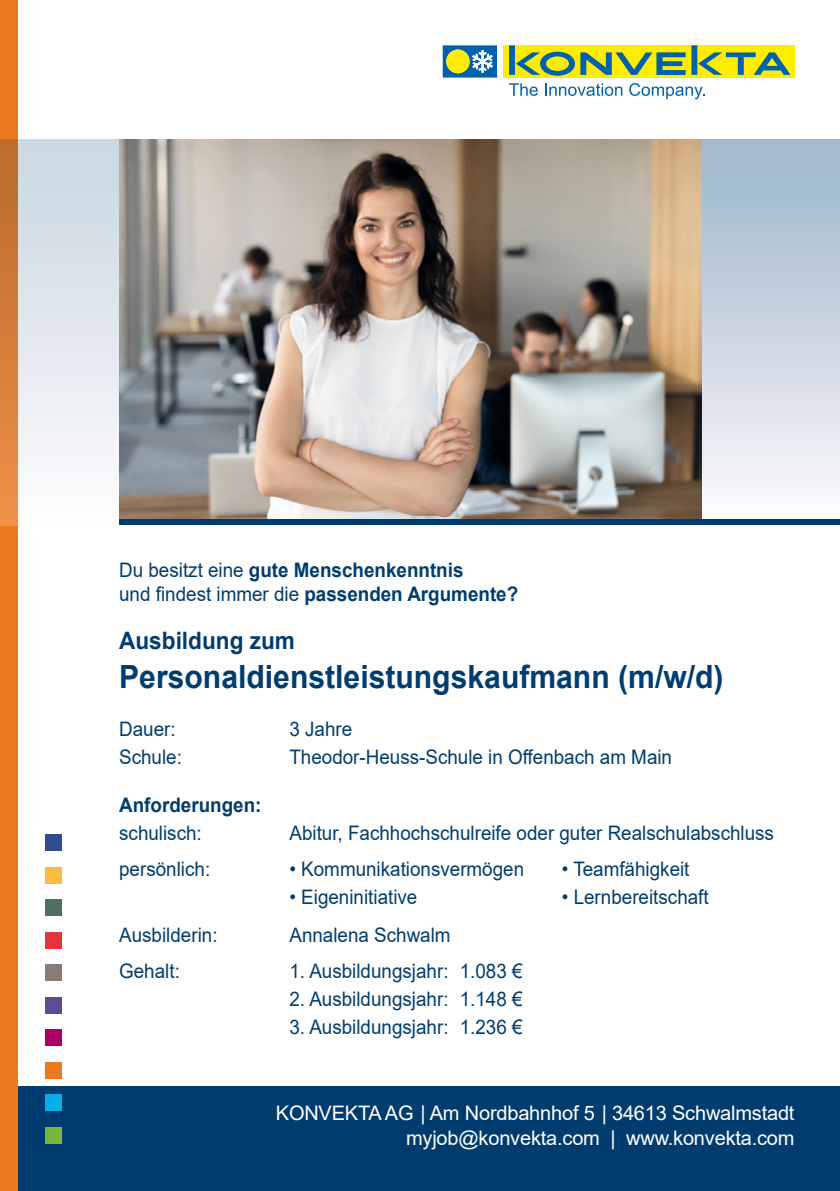
<style>
.page{position:relative;width:840px;height:1191px;background:#fff}
.page>*{position:absolute;margin:0;border:0;box-sizing:border-box;transform-origin:0 0}
.t1{font:700 32px "Arial";color:#003d6e;scale:.94 1}
.t2{font:700 24px "Arial";color:#003d6e;scale:.94 1}
.t3{font:20px "Arial";color:#003d6e;scale:.94 1}
.t4{font:700 20px/24px "Arial";color:#003d6e;scale:.94 1}
.t5{font:20px/24px "Arial";letter-spacing:-.01em;color:#fff;text-align:right}
.s1{font-weight:400}
</style>
<div class="page">
<div style="left:0;top:1086px;width:839px;height:105px;background:#003d6e"></div>
<div style="left:503px;top:45px;width:291px;height:33px;background:#ffed00"></div>
<svg style="left:509px;top:45px;width:281px;height:31px"></svg>
<svg style="left:509px;top:83px;width:28px;height:13px"></svg>
<svg style="left:545px;top:83px;width:77px;height:13px"></svg>
<svg style="left:629px;top:83px;width:75px;height:16px"></svg>
<svg style="left:442px;top:45px;width:55px;height:33px;background:#689e91"></svg>
<div style="left:45px;top:834px;width:17px;height:17px;background:#304b8e"></div>
<div style="left:45px;top:866px;width:17px;height:17px;background:#fabd43"></div>
<div style="left:45px;top:899px;width:17px;height:17px;background:#50705d"></div>
<div style="left:45px;top:931px;width:17px;height:17px;background:#e5343a"></div>
<div style="left:45px;top:964px;width:17px;height:17px;background:#897c76"></div>
<div style="left:45px;top:997px;width:17px;height:16px;background:#5e4b96"></div>
<div style="left:45px;top:1029px;width:17px;height:17px;background:#a90064"></div>
<div style="left:45px;top:1062px;width:17px;height:16px;background:#ed791d"></div>
<div style="left:45px;top:1094px;width:17px;height:17px;background:#00b0e6"></div>
<div style="left:45px;top:1127px;width:17px;height:16px;background:#79b63e"></div>
<div style="left:0;top:0;width:17px;height:1191px;background:#ed791d"></div>
<svg style="left:0;top:139px;width:839px;height:386px"></svg>
<img style="left:119px;top:139px;width:582px;height:380px">
<div style="left:119px;top:519px;width:720px;height:6px;background:#003d6e"></div>
<p class="t4" style="left:119px;top:558px;width:426px"><span class="s1">Du besitzt eine</span> gute Menschenkenntnis<br><span class="s1">und findest immer die</span> passenden Argumente?</p>
<p class="t2" style="left:119px;top:624px;width:188px">Ausbildung zum</p>
<h1 class="t1" style="left:119px;top:654px;width:644px">Personaldienstleistungskaufmann (m/w/d)</h1>
<p class="t3" style="left:119px;top:715px;width:62px">Dauer:</p>
<p class="t3" style="left:289px;top:715px;width:68px">3 Jahre</p>
<p class="t3" style="left:119px;top:743px;width:68px">Schule:</p>
<p class="t3" style="left:289px;top:743px;width:408px">Theodor-Heuss-Schule in Offenbach am Main</p>
<p class="t4" style="left:119px;top:793px;width:153px">Anforderungen:</p>
<p class="t3" style="left:119px;top:819px;width:89px">schulisch:</p>
<p class="t3" style="left:289px;top:819px;width:516px">Abitur, Fachhochschulreife oder guter Realschulabschluss</p>
<p class="t3" style="left:119px;top:855px;width:98px">persönlich:</p>
<p class="t3" style="left:289px;top:855px;width:251px">• Kommunikationsvermögen</p>
<p class="t3" style="left:561px;top:855px;width:137px">• Teamfähigkeit</p>
<p class="t3" style="left:289px;top:883px;width:138px">• Eigeninitiative</p>
<p class="t3" style="left:561px;top:883px;width:158px">• Lernbereitschaft</p>
<p class="t3" style="left:119px;top:921px;width:106px">Ausbilderin:</p>
<p class="t3" style="left:289px;top:921px;width:173px">Annalena Schwalm</p>
<p class="t3" style="left:119px;top:957px;width:66px">Gehalt:</p>
<p class="t3" style="left:289px;top:957px;width:249px">1. Ausbildungsjahr: 1.083 €</p>
<p class="t3" style="left:289px;top:985px;width:249px">2. Ausbildungsjahr: 1.148 €</p>
<p class="t3" style="left:289px;top:1013px;width:249px">3. Ausbildungsjahr: 1.236 €</p>
<p class="t5" style="left:276px;top:1101px;width:520px">KONVEKTA AG | Am Nordbahnhof 5 | 34613 Schwalmstadt myjob@konvekta.com | www.konvekta.com</p>
</div>
